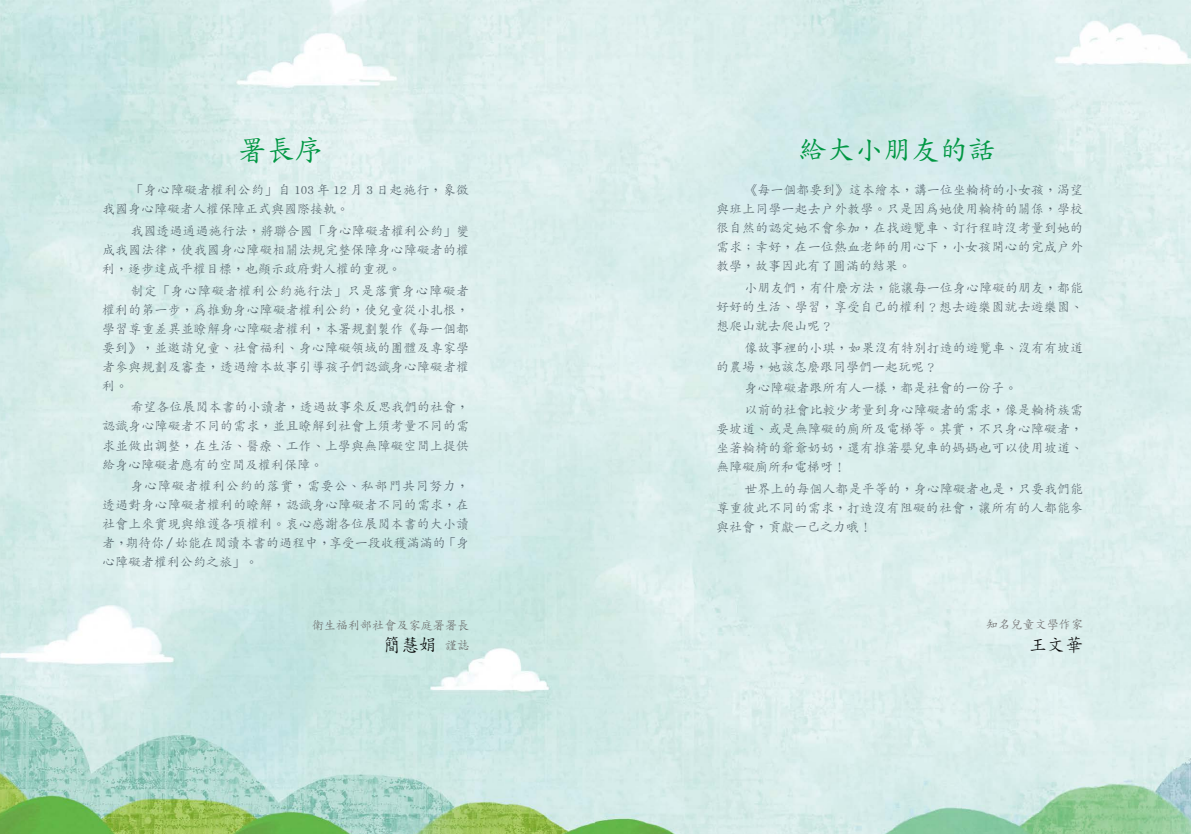
<style>
.page{position:relative;width:1191px;height:834px;background:#fff}
.page>*{position:absolute;margin:0;border:0;box-sizing:border-box;transform-origin:0 0}
.t1{font:500 28px "AR Kai B5";color:#009743}
.t2{font:300 18px "AR Kai B5";color:#000}
.t3{font:300 13px/19px "AR Kai B5";letter-spacing:.01em;color:#54636b;text-align:justify}
.t4{font:300 12px "AR Kai B5";color:#656464}
.s1{font-size:12px;color:#656464}
</style>
<div class="page">
<img style="left:0;top:0;width:1191px;height:833px">
<p class="t1" style="left:238px;top:136px;width:86px">署長序</p>
<p class="t1" style="left:798px;top:136px;width:199px">給大小朋友的話</p>
<p class="t3" style="left:716px;top:180px;width:369px;text-indent:28px">《每一個都要到》這本繪本，講一位坐輪椅的小女孩，渴望與班上同學一起去戶外教學。只是因為她使用輪椅的關係，學校很自然的認定她不會參加，在找遊覽車、訂行程時沒考量到她的需求；幸好，在一位熱血老師的用心下，小女孩開心的完成戶外教學，故事因此有了圓滿的結果。</p>
<p class="t3" style="left:716px;top:278px;width:369px;text-indent:28px">小朋友們，有什麼方法，能讓每一位身心障礙的朋友，都能好好的生活、學習，享受自己的權利？想去遊樂園就去遊樂園、想爬山就去爬山呢？</p>
<p class="t3" style="left:716px;top:338px;width:369px;text-indent:28px">像故事裡的小琪，如果沒有特別打造的遊覽車、沒有有坡道的農場，她該怎麼跟同學們一起玩呢？</p>
<p class="t3" style="left:744px;top:377px;width:340px;line-height:21.8px">身心障礙者跟所有人一樣，都是社會的一份子。<br>以前的社會比較少考量到身心障礙者的需求，像是輪椅族需</p>
<p class="t3" style="left:716px;top:420px;width:369px">要坡道、或是無障礙的廁所及電梯等。其實，不只身心障礙者，坐著輪椅的爺爺奶奶，還有推著嬰兒車的媽媽也可以使用坡道、無障礙廁所和電梯呀！</p>
<p class="t3" style="left:716px;top:479px;width:369px;text-indent:28px">世界上的每個人都是平等的，身心障礙者也是，只要我們能尊重彼此不同的需求，打造沒有阻礙的社會，讓所有的人都能參與社會，貢獻一己之力哦！</p>
<p class="t3" style="left:102px;top:180px;width:369px;text-indent:28px">「身心障礙者權利公約」自 103 年 12 月 3 日起施行，象徵我國身心障礙者人權保障正式與國際接軌。</p>
<p class="t3" style="left:102px;top:221px;width:369px;text-indent:28px">我國透過通過施行法，將聯合國「身心障礙者權利公約」變成我國法律，使我國身心障礙相關法規完整保障身心障礙者的權利，逐步達成平權目標，也顯示政府對人權的重視。</p>
<p class="t3" style="left:102px;top:281px;width:369px;text-indent:28px">制定「身心障礙者權利公約施行法」只是落實身心障礙者權利的第一步，為推動身心障礙者權利公約，使兒童從小扎根，學習尊重差異並瞭解身心障礙者權利，本署規劃製作《每一個都要到》，並邀請兒童、社會福利、身心障礙領域的團體及專家學者參與規劃及審查，透過繪本故事引導孩子們認識身心障礙者權利。</p>
<p class="t3" style="left:102px;top:398px;width:369px;text-indent:28px">希望各位展閱本書的小讀者，透過故事來反思我們的社會，認識身心障礙者不同的需求，並且瞭解到社會上須考量不同的需求並做出調整，在生活、醫療、工作、上學與無障礙空間上提供給身心障礙者應有的空間及權利保障。</p>
<p class="t3" style="left:102px;top:477px;width:369px;text-indent:28px">身心障礙者權利公約的落實，需要公、私部門共同努力，透過對身心障礙者權利的瞭解，認識身心障礙者不同的需求，在社會上來實現與維護各項權利。衷心感謝各位展閱本書的大小讀者，期待你 /妳能在閱讀本書的過程中，享受一段收穫滿滿的「身心障礙者權利公約之旅」。</p>
<p class="t4" style="left:312px;top:619px;width:159px">衛生福利部社會及家庭署署長</p>
<p class="t2" style="left:383px;top:636px;width:100px">簡慧娟 <span class="s1">謹誌　</span></p>
<p class="t4" style="left:986px;top:618px;width:98px">知名兒童文學作家</p>
<p class="t2" style="left:1028px;top:636px;width:56px">王文華</p>
</div>
